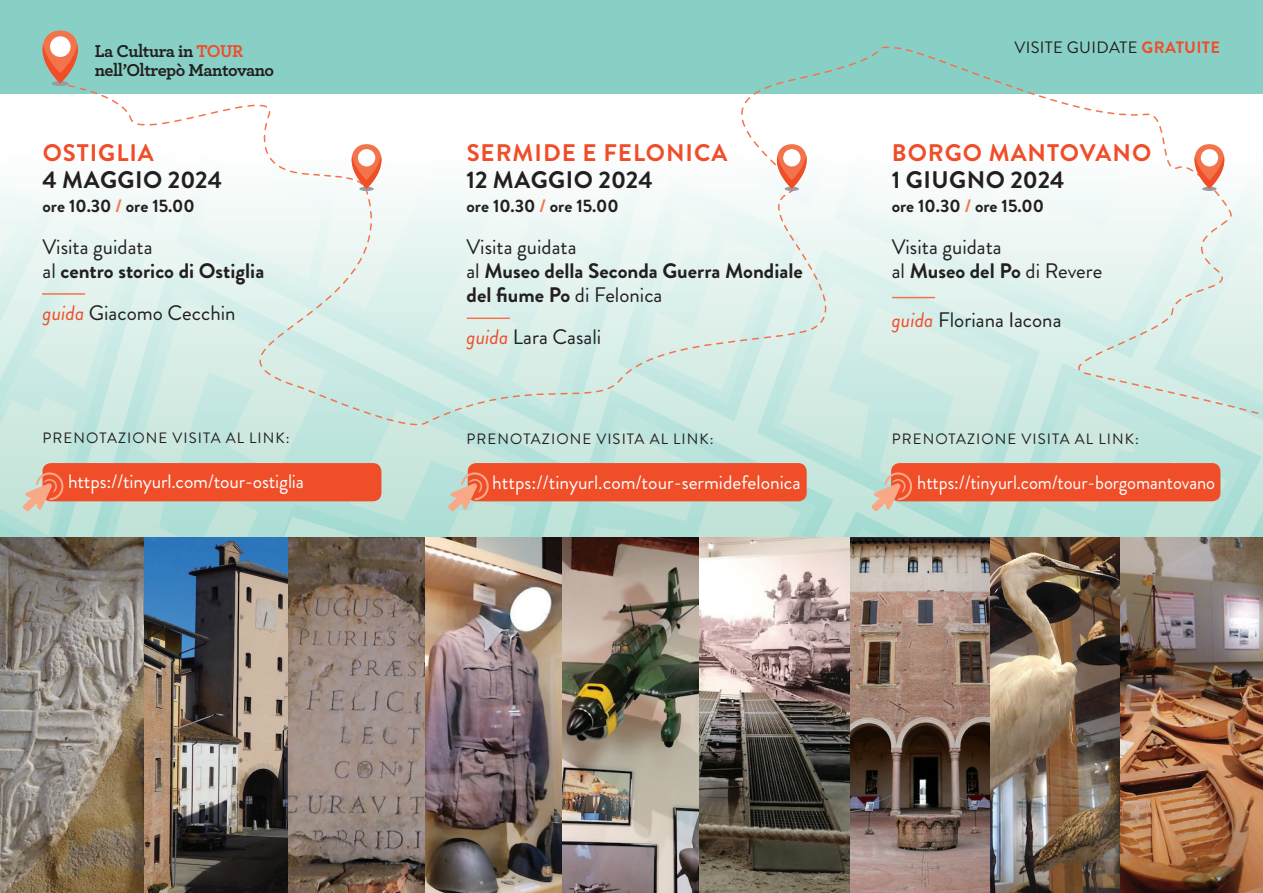
<style>
.page{position:relative;width:1263px;height:893px;background:#fff}
.page>*{position:absolute;margin:0;border:0;box-sizing:border-box;transform-origin:0 0}
.t1{font:700 24px "Brandon Grotesque";letter-spacing:.04em;color:#f04d29}
.t2{font:700 24px "Brandon Grotesque";letter-spacing:.02em;color:#231f20}
.t3{font:21px "Brandon Grotesque";color:#231f20}
.t4{font:700 21px "Brandon Grotesque";color:#231f20}
.t5{font:19.5px "Brandon Grotesque";letter-spacing:-.005em;color:#fff}
.t6{font:19.5px "Brandon Grotesque";letter-spacing:-.005em;color:#fff;scale:.95 1}
.t7{font:700 18px "Brandon Grotesque";color:#231f20}
.t8{font:700 18px "Archer Pro";letter-spacing:-.025em;color:#231f20}
.t9{font:16.5px "Brandon Grotesque";letter-spacing:.02em;color:#231f20}
.t10{font:15px "Brandon Grotesque";letter-spacing:.07em;color:#231f20}
.s1{color:#f04d29}
.s2{font-weight:700;color:#f04d29}
.s3{color:#f3744b}
.s4{font-weight:400}
.s5{font-style:italic;color:#f04d29}
.s6{font-weight:700}
</style>
<div class="page">
<img style="left:0;top:0;width:1263px;height:893px">
<div style="left:50px;top:36px;width:21px;height:21px;background:#fff;border-radius:50%"></div>
<p class="t8" style="left:95px;top:37px;width:150px">La Cultura in <span class="s1">TOUR</span></p>
<p class="t9" style="left:1014px;top:36px;width:207px">VISITE GUIDATE <span class="s2">GRATUITE</span></p>
<p class="t8" style="left:95px;top:56px;width:181px">nell’Oltrepò Mantovano</p>
<p class="t1" style="left:43px;top:136px;width:113px">OSTIGLIA</p>
<p class="t2" style="left:43px;top:163px;width:181px">4 MAGGIO 2024</p>
<p class="t7" style="left:43px;top:193px;width:154px">ore 10.30 <span class="s3">/</span> ore 15.00</p>
<p class="t3" style="left:43px;top:232px;width:111px">Visita guidata</p>
<p class="t4" style="left:43px;top:256px;width:223px"><span class="s4">al</span> centro storico di Ostiglia</p>
<p class="t3" style="left:43px;top:298px;width:195px"><span class="s5">guida</span> Giacomo Cecchin</p>
<p class="t10" style="left:43px;top:428px;width:248px">PRENOTAZIONE VISITA AL LINK:</p>
<p class="t5" style="left:68px;top:468px;width:238px">https://tinyurl.com/tour-ostiglia</p>
<p class="t1" style="left:467px;top:136px;width:262px">SERMIDE E FELONICA</p>
<p class="t2" style="left:466px;top:163px;width:188px">12 MAGGIO 2024</p>
<p class="t7" style="left:466px;top:193px;width:154px">ore 10.30 <span class="s3">/</span> ore 15.00</p>
<p class="t3" style="left:466px;top:232px;width:111px">Visita guidata</p>
<p class="t4" style="left:466px;top:256px;width:338px"><span class="s4">al</span> Museo della Seconda Guerra Mondiale</p>
<p class="t4" style="left:466px;top:280px;width:197px">del fiume Po <span class="s4">di Felonica</span></p>
<p class="t3" style="left:466px;top:322px;width:136px"><span class="s5">guida</span> Lara Casali</p>
<p class="t10" style="left:467px;top:429px;width:248px">PRENOTAZIONE VISITA AL LINK:</p>
<p class="t5" style="left:492px;top:469px;width:310px">https://tinyurl.com/tour-sermidefelonica</p>
<p class="t1" style="left:892px;top:136px;width:261px">BORGO MANTOVANO</p>
<p class="t2" style="left:892px;top:163px;width:174px">1 GIUGNO 2024</p>
<p class="t7" style="left:892px;top:193px;width:154px">ore 10.30 <span class="s3">/</span> ore 15.00</p>
<p class="t3" style="left:892px;top:232px;width:111px">Visita guidata</p>
<p class="t3" style="left:892px;top:256px;width:212px">al <span class="s6">Museo del Po</span> di Revere</p>
<p class="t3" style="left:892px;top:305px;width:171px"><span class="s5">guida</span> Floriana Iacona</p>
<p class="t10" style="left:892px;top:429px;width:248px">PRENOTAZIONE VISITA AL LINK:</p>
<p class="t6" style="left:917px;top:469px;width:315px">https://tinyurl.com/tour-borgomantovano</p>
</div>
